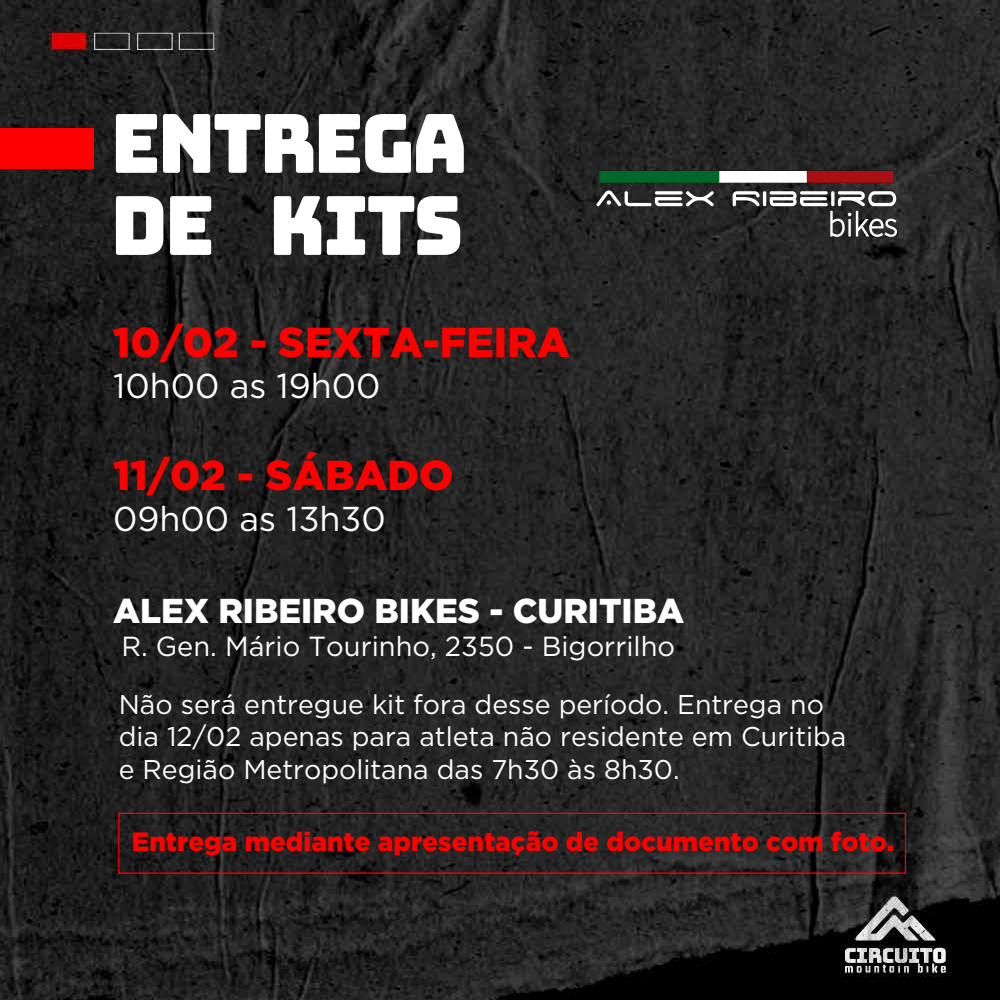
<style>
.page{position:relative;width:1000px;height:1000px;background:#fff}
.page>*{position:absolute;margin:0;border:0;box-sizing:border-box;transform-origin:0 0}
.t1{font:81.62px/82.1px "Bungee";letter-spacing:-.04em;color:#fff;scale:.94 1}
.t2{font:900 41.75px "Gotham";color:#f00}
.t3{font:900 34.5px "Gotham";color:#fff}
.t4{font:34.5px "Gotham";color:#fff}
.t5{font:27.62px "Gotham";color:#fff}
.t6{font:27.12px/32.5px "Gotham";color:#fff}
.t7{font:900 26.5px "Gotham";color:#f00}
</style>
<div class="page">
<img style="left:0;top:0;width:1000px;height:1000px">
<div style="left:118px;top:813px;width:788px;height:61px;border:1px solid #f00"></div>
<div style="left:0;top:129px;width:93px;height:40px;background:#f00"></div>
<svg style="left:597px;top:191px;width:300px;height:46px;background:#4c4c4c"></svg>
<svg style="left:599px;top:171px;width:295px;height:12px"></svg>
<h1 class="t1" style="left:111px;top:104px;width:382px">ENTREGA<br>DE KITS</h1>
<h2 class="t2" style="left:113px;top:318px;width:458px">10/02 - SEXTA-FEIRA</h2>
<p class="t4" style="left:113px;top:367px;width:269px">10h00 as 19h00</p>
<h2 class="t2" style="left:113px;top:451px;width:342px">11/02 - SÁBADO</h2>
<p class="t4" style="left:113px;top:500px;width:274px">09h00 as 13h30</p>
<p class="t3" style="left:113px;top:591px;width:573px">ALEX RIBEIRO BIKES - CURITIBA</p>
<p class="t5" style="left:121px;top:631px;width:555px">R. Gen. Mário Tourinho, 2350 - Bigorrilho</p>
<p class="t6" style="left:119px;top:687px;width:729px">Não será entregue kit fora desse período. Entrega no dia 12/02 apenas para atleta não residente em Curitiba e Região Metropolitana das 7h30 às 8h30.</p>
<p class="t7" style="left:132px;top:827px;width:764px">Entrega mediante apresentação de documento com foto.</p>
</div>
